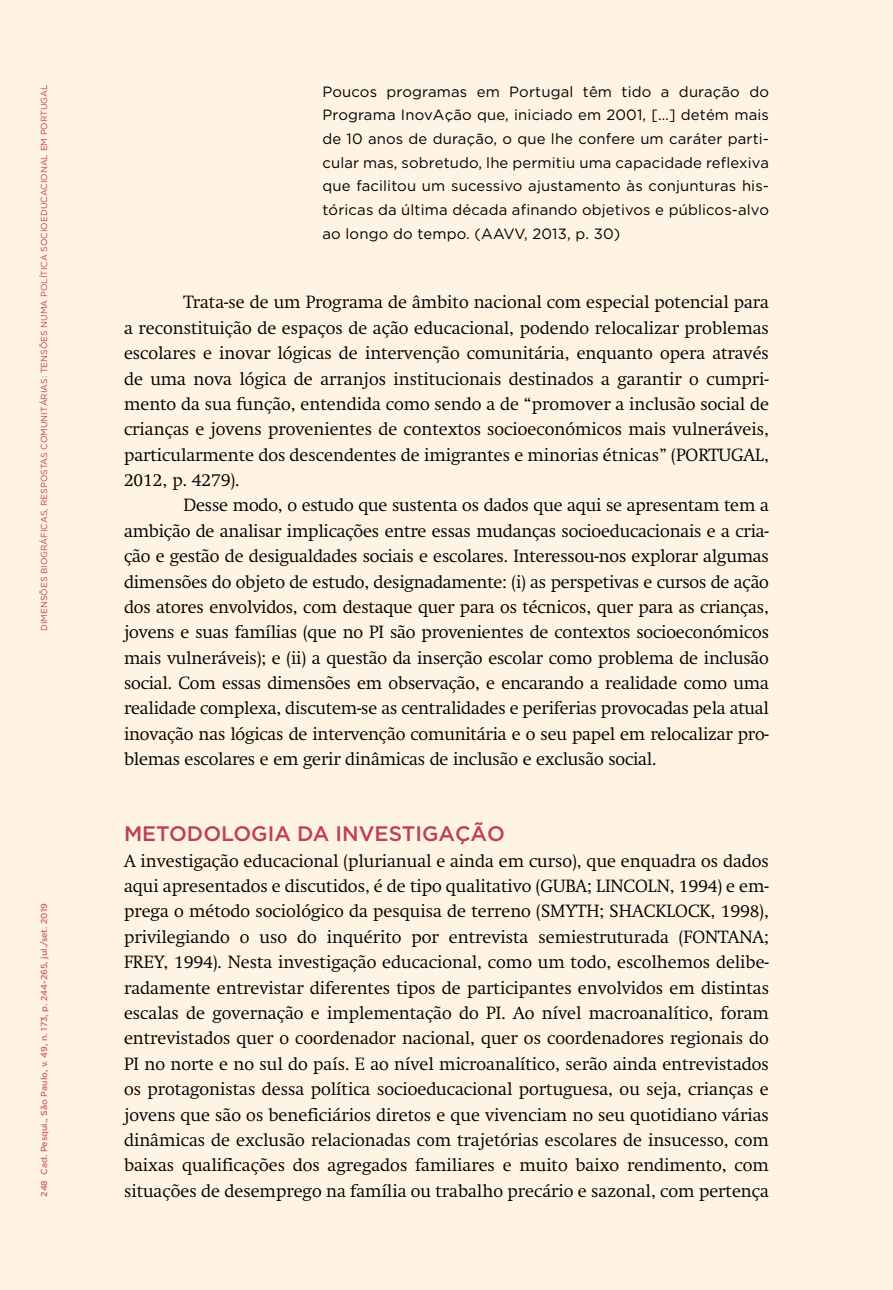
<style>
.page{position:relative;width:893px;height:1290px;background:#fff3e3}
.page>*{position:absolute;margin:0;border:0;box-sizing:border-box;transform-origin:0 0}
.t1{font:500 21px "Gotham HTF";color:#be4463}
.t2{font:300 17.5px/25.4px "Swift";color:#000;text-align:justify}
.t3{font:14.88px/23.6px "Gotham HTF";letter-spacing:.01em;color:#000;text-align:justify}
.t4{font:8.75px "Gotham HTF";color:#be4463}
.t5{font:500 8.75px "Gotham HTF";color:#cb6982}
</style>
<div class="page">
<p class="t4" style="left:39px;top:631px;width:548px;rotate:-90deg">DIMENSÕES BIOGRÁFICAS, RESPOSTAS COMUNITÁRIAS: TENSÕES NUMA POLÍTICA SOCIOEDUCACIONAL EM PORTUGAL</p>
<p class="t5" style="left:39px;top:1196px;width:295px;rotate:-90deg">248 Cad. Pesqui., São Paulo, v. 49, n. 173, p. 244-265, jul./set. 2019</p>
<p class="t3" style="left:322px;top:80px;width:448px">Poucos programas em Portugal têm tido a duração do Programa InovAção que, iniciado em 2001, […] detém mais de 10 anos de duração, o que lhe confere um caráter parti&shy;cular mas, sobretudo, lhe permitiu uma capacidade reflexiva que facilitou um sucessivo ajustamento às conjunturas his&shy;tóricas da última década afinando objetivos e públicos-alvo ao longo do tempo. (AAVV, 2013, p. 30)</p>
<p class="t2" style="left:124px;top:290px;width:646px;text-indent:60px">Trata-se de um Programa de âmbito nacional com especial potencial para a reconstituição de espaços de ação educacional, podendo relocalizar problemas escolares e inovar lógicas de intervenção comunitária, enquanto opera através de uma nova lógica de arranjos institucionais destinados a garantir o cumpri&shy;mento da sua função, entendida como sendo a de “promover a inclusão social de crianças e jovens provenientes de contextos socioeconómicos mais vulneráveis, particularmente dos descendentes de imigrantes e minorias étnicas” (PORTUGAL, 2012, p. 4279).</p>
<p class="t2" style="left:124px;top:493px;width:646px;text-indent:60px">Desse modo, o estudo que sustenta os dados que aqui se apresentam tem a ambição de analisar implicações entre essas mudanças socioeducacionais e a cria&shy;ção e gestão de desigualdades sociais e escolares. Interessou-nos explorar algumas dimensões do objeto de estudo, designadamente: (i) as perspetivas e cursos de ação dos atores envolvidos, com destaque quer para os técnicos, quer para as crianças, jovens e suas famílias (que no PI são provenientes de contextos socioeconómicos mais vulneráveis); e (ii) a questão da inserção escolar como problema de inclusão social. Com essas dimensões em observação, e encarando a realidade como uma realidade complexa, discutem-se as centralidades e periferias provocadas pela atual inovação nas lógicas de intervenção comunitária e o seu papel em relocalizar pro&shy;blemas escolares e em gerir dinâmicas de inclusão e exclusão social.</p>
<p class="t1" style="left:124px;top:822px;width:383px">METODOLOGIA DA INVESTIGAÇÃO</p>
<p class="t2" style="left:124px;top:848px;width:646px">A investigação educacional (plurianual e ainda em curso), que enquadra os dados aqui apresentados e discutidos, é de tipo qualitativo (GUBA; LINCOLN, 1994) e em&shy;prega o método sociológico da pesquisa de terreno (SMYTH; SHACKLOCK, 1998), privilegiando o uso do inquérito por entrevista semiestruturada (FONTANA; FREY, 1994). Nesta investigação educacional, como um todo, escolhemos delibe&shy;radamente entrevistar diferentes tipos de participantes envolvidos em distintas escalas de governação e implementação do PI. Ao nível macroanalítico, foram entrevistados quer o coordenador nacional, quer os coordenadores regionais do PI no norte e no sul do país. E ao nível microanalítico, serão ainda entrevistados os protagonistas dessa política socioeducacional portuguesa, ou seja, crianças e jovens que são os beneficiários diretos e que vivenciam no seu quotidiano várias dinâmicas de exclusão relacionadas com trajetórias escolares de insucesso, com baixas qualificações dos agregados familiares e muito baixo rendimento, com situações de desemprego na família ou trabalho precário e sazonal, com pertença</p>
</div>
